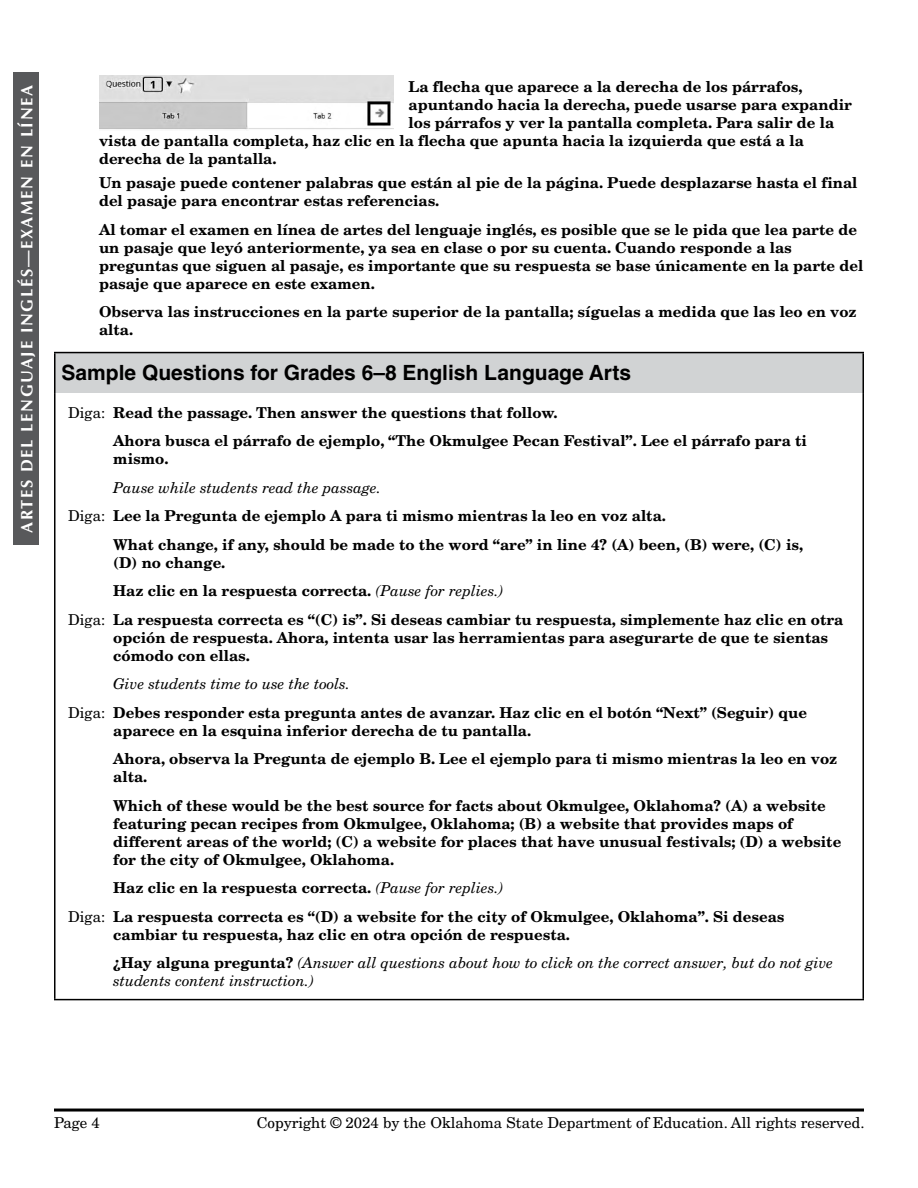
<style>
.page{position:relative;width:918px;height:1188px;background:#fff}
.page>*{position:absolute;margin:0;border:0;box-sizing:border-box;transform-origin:0 0}
.H2_sample{font:700 21px "Helvetica LT Std";color:#000}
.t1{font:700 16.5px "Optima LT Std";letter-spacing:.1em;color:#fff}
.Say_no_Say{font:700 15px/18px "New Century Schlbk LT Std";color:#000}
.Say_Text{font:700 15px/18px "New Century Schlbk LT Std";color:#000}
.t2{font:15px "New Century Schlbk LT Std";color:#000}
.Say_no_Say-2{font:italic 15px "New Century Schlbk LT Std";color:#000}
.Say_Text-2{font:italic 15px "New Century Schlbk LT Std";color:#000}
.s1{font-weight:400}
.s2{font-weight:400;font-style:italic}
</style>
<div class="page">
<hr style="left:54px;top:1109px;width:810px;height:3px;background:#000">
<div style="left:14px;top:73px;width:25px;height:472px;background:#58595b"></div>
<img style="left:99px;top:75px;width:295px;height:55px">
<div style="left:55px;top:353px;width:808px;height:40px;background:#d1d3d4"></div>
<hr style="left:54px;top:352px;width:810px;height:1px;background:#000">
<hr style="left:54px;top:353px;width:2px;height:40px;background:#000">
<hr style="left:862px;top:353px;width:2px;height:40px;background:#000">
<hr style="left:54px;top:393px;width:2px;height:606px;background:#000">
<hr style="left:862px;top:393px;width:2px;height:606px;background:#000">
<hr style="left:54px;top:999px;width:810px;height:1px;background:#000">
<p class="t1" style="left:17px;top:533px;width:450px;rotate:-90deg">ARTES DEL LENGUAJE INGLÉS—EXAMEN EN LÍNEA</p>
<p class="Say_no_Say" style="left:409px;top:77px;width:445px">La flecha que aparece a la derecha de los párrafos, apuntando hacia la derecha, puede usarse para expandir los párrafos y ver la pantalla completa. Para salir de la</p>
<p class="Say_no_Say" style="left:99px;top:131px;width:706px">vista de pantalla completa, haz clic en la flecha que apunta hacia la izquierda que está a la derecha de la pantalla.</p>
<p class="Say_no_Say" style="left:99px;top:174px;width:760px">Un pasaje puede contener palabras que están al pie de la página. Puede desplazarse hasta el final del pasaje para encontrar estas referencias.</p>
<p class="Say_no_Say" style="left:99px;top:220px;width:766px">Al tomar el examen en línea de artes del lenguaje inglés, es posible que se le pida que lea parte de un pasaje que leyó anteriormente, ya sea en clase o por su cuenta. Cuando responde a las preguntas que siguen al pasaje, es importante que su respuesta se base únicamente en la parte del pasaje que aparece en este examen.</p>
<p class="Say_no_Say" style="left:99px;top:303px;width:759px">Observa las instrucciones en la parte superior de la pantalla; síguelas a medida que las leo en voz alta.</p>
<p class="H2_sample" style="left:62px;top:360px;width:571px">Sample Questions for Grades 6–8 English Language Arts</p>
<p class="Say_Text" style="left:68px;top:403px;width:491px"><span class="s1">Diga:</span> Read the passage. Then answer the questions that follow.</p>
<p class="Say_no_Say" style="left:113px;top:432px;width:695px">Ahora busca el párrafo de ejemplo, “The Okmulgee Pecan Festival”. Lee el párrafo para ti mismo.</p>
<p class="Say_no_Say-2" style="left:113px;top:478px;width:269px">Pause while students read the passage.</p>
<p class="Say_Text" style="left:68px;top:507px;width:599px"><span class="s1">Diga:</span> Lee la Pregunta de ejemplo A para ti mismo mientras la leo en voz alta.</p>
<p class="Say_no_Say" style="left:113px;top:535px;width:692px">What change, if any, should be made to the word “are” in line 4? (A) been, (B) were, (C) is, (D) no change.</p>
<p class="Say_no_Say" style="left:113px;top:582px;width:392px">Haz clic en la respuesta correcta. <span class="s2">(Pause for replies.)</span></p>
<p class="Say_Text" style="left:113px;top:610px;width:732px;text-indent:-45px"><span class="s1">Diga:</span> La respuesta correcta es “(C) is”. Si deseas cambiar tu respuesta, simplemente haz clic en otra opción de respuesta. Ahora, intenta usar las herramientas para asegurarte de que te sientas cómodo con ellas.</p>
<p class="Say_Text-2" style="left:113px;top:675px;width:238px">Give students time to use the tools.</p>
<p class="Say_Text" style="left:113px;top:703px;width:695px;text-indent:-45px"><span class="s1">Diga:</span> Debes responder esta pregunta antes de avanzar. Haz clic en el botón “Next” (Seguir) que aparece en la esquina inferior derecha de tu pantalla.</p>
<p class="Say_no_Say" style="left:113px;top:750px;width:726px">Ahora, observa la Pregunta de ejemplo B. Lee el ejemplo para ti mismo mientras la leo en voz alta.</p>
<p class="Say_no_Say" style="left:113px;top:796px;width:730px">Which of these would be the best source for facts about Okmulgee, Oklahoma? (A) a website featuring pecan recipes from Okmulgee, Oklahoma; (B) a website that provides maps of different areas of the world; (C) a website for places that have unusual festivals; (D) a website for the city of Okmulgee, Oklahoma.</p>
<p class="Say_no_Say" style="left:113px;top:879px;width:392px">Haz clic en la respuesta correcta. <span class="s2">(Pause for replies.)</span></p>
<p class="Say_Text" style="left:68px;top:907px;width:718px"><span class="s1">Diga:</span> La respuesta correcta es “(D) a website for the city of Okmulgee, Oklahoma”. Si deseas</p>
<p class="Say_no_Say" style="left:113px;top:920px;width:722px;line-height:28.5px">cambiar tu respuesta, haz clic en otra opción de respuesta.<br>¿Hay alguna pregunta? <span class="s2">(Answer all questions about how to click on the correct answer, but do not give</span></p>
<p class="Say_no_Say-2" style="left:113px;top:972px;width:202px">students content instruction.)</p>
<p class="t2" style="left:54px;top:1114px;width:47px">Page 4</p>
<p class="t2" style="left:257px;top:1114px;width:609px">Copyright © 2024 by the Oklahoma State Department of Education. All rights reserved.</p>
</div>
